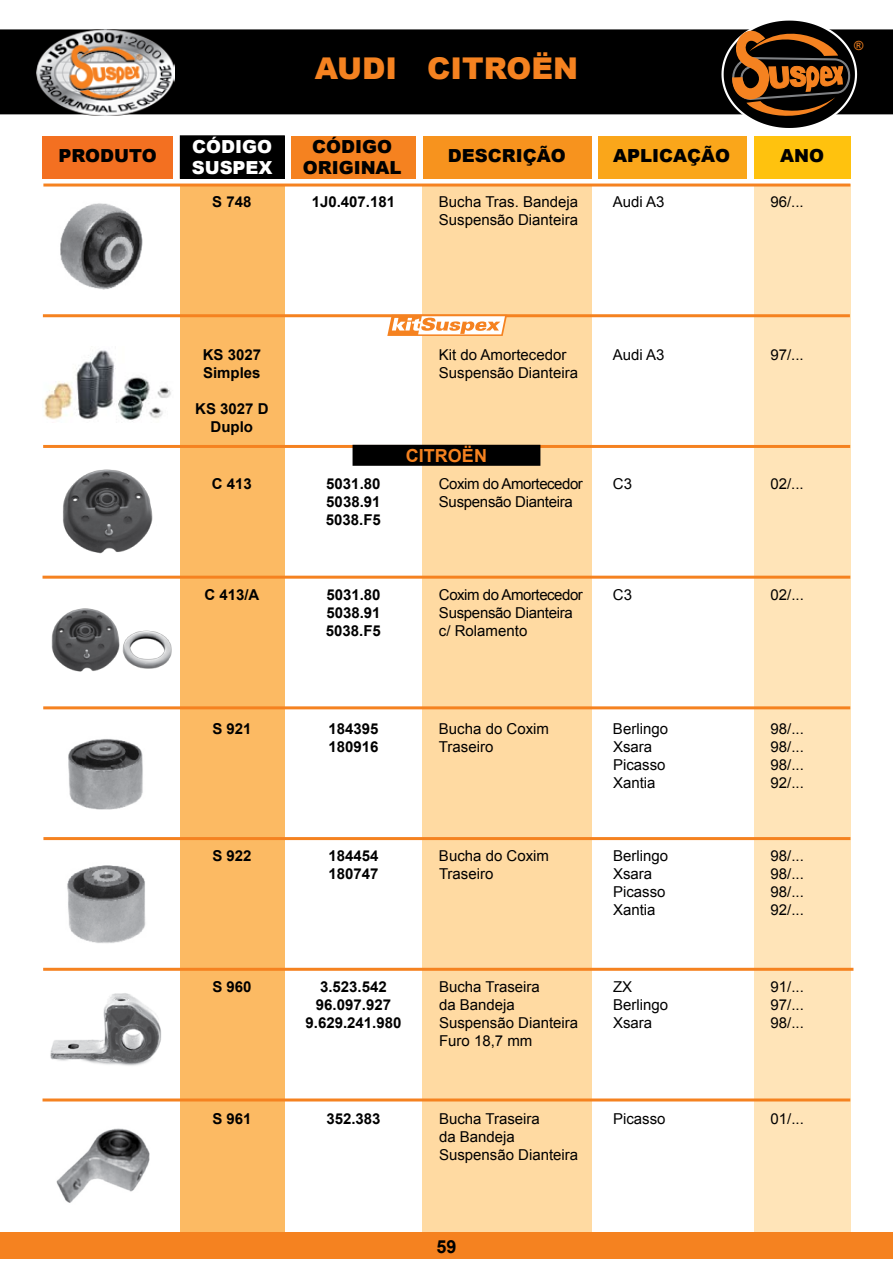
<style>
.page{position:relative;width:893px;height:1276px;background:#fff}
.page>*{position:absolute;margin:0;border:0;box-sizing:border-box;transform-origin:0 0}
.t1{font:900 30px "Arial";color:#f58220}
.t2{font:900 18px "Arial";color:#000}
.t3{font:900 18px "Arial";color:#fff}
.t4{font:700 18px "Arial";color:#f58220}
.t5{font:700 18px "Arial";color:#000}
.t6{font:15px/18px "Arial";color:#000}
.t7{font:700 15px/18px "Arial";color:#000;text-align:center}
.t8{font:15px "Arial";letter-spacing:-.03em;color:#000}
.t9{font:15px "Arial";letter-spacing:-.02em;color:#000}
.t10{font:12.6px "Arial";color:#f58220}
</style>
<div class="page">
<div style="left:422px;top:184px;width:170px;height:1048px;background:#ffdaa2"></div>
<div style="left:754px;top:184px;width:96px;height:1048px;background:#ffe4b8"></div>
<div style="left:180px;top:184px;width:105px;height:1048px;background:#fcba63"></div>
<div style="left:0;top:30px;width:893px;height:84px;background:#000"></div>
<svg style="left:721px;top:20px;width:136px;height:108px"></svg>
<img style="left:36px;top:30px;width:139px;height:85px">
<hr style="left:43px;top:183px;width:807px;height:3px;background:#f58220">
<hr style="left:43px;top:314px;width:807px;height:3px;background:#f58220">
<hr style="left:43px;top:445px;width:807px;height:3px;background:#f58220">
<hr style="left:43px;top:575px;width:807px;height:3px;background:#f58220">
<hr style="left:43px;top:706px;width:807px;height:3px;background:#f58220">
<hr style="left:43px;top:837px;width:807px;height:3px;background:#f58220">
<hr style="left:43px;top:967px;width:810px;height:3px;background:#f58220">
<hr style="left:43px;top:1098px;width:807px;height:3px;background:#f58220">
<div style="left:0;top:1232px;width:893px;height:27px;background:#f58220"></div>
<div style="left:43px;top:136px;width:130px;height:43px;background:#f37021"></div>
<div style="left:291px;top:136px;width:125px;height:43px;background:#f58220"></div>
<div style="left:180px;top:136px;width:104px;height:42px;background:#000"></div>
<div style="left:423px;top:136px;width:168px;height:43px;background:#f7931e"></div>
<div style="left:598px;top:136px;width:149px;height:43px;background:#faa61a"></div>
<div style="left:754px;top:136px;width:96px;height:43px;background:#ffc20e"></div>
<img style="left:60px;top:203px;width:83px;height:87px">
<img style="left:63px;top:469px;width:90px;height:85px">
<img style="left:51px;top:608px;width:121px;height:64px">
<img style="left:44px;top:350px;width:127px;height:70px">
<img style="left:68px;top:739px;width:75px;height:71px">
<img style="left:67px;top:865px;width:79px;height:78px">
<img style="left:50px;top:993px;width:111px;height:73px">
<img style="left:56px;top:1128px;width:94px;height:75px">
<svg style="left:387px;top:316px;width:120px;height:20px"></svg>
<div style="left:353px;top:445px;width:187px;height:21px;background:#000"></div>
<p class="t2" style="left:59px;top:146px;width:100px">PRODUTO</p>
<h1 class="t1" style="left:315px;top:52px;width:42px">AUDI</h1>
<h1 class="t1" style="left:427px;top:52px;width:153px">CITROËN</h1>
<p class="t3" style="left:192px;top:137px;width:81px">CÓDIGO</p>
<p class="t2" style="left:312px;top:137px;width:81px">CÓDIGO</p>
<p class="t3" style="left:192px;top:157px;width:82px">SUSPEX</p>
<p class="t2" style="left:303px;top:157px;width:100px">ORIGINAL</p>
<p class="t2" style="left:448px;top:146px;width:120px">DESCRIÇÃO</p>
<p class="t2" style="left:613px;top:146px;width:119px">APLICAÇÃO</p>
<p class="t2" style="left:780px;top:146px;width:45px">ANO</p>
<p class="t7" style="left:212px;top:193px;width:41px">S 748</p>
<p class="t7" style="left:312px;top:193px;width:85px">1J0.407.181</p>
<p class="t6" style="left:439px;top:193px;width:141px">Bucha Tras. Bandeja</p>
<p class="t6" style="left:613px;top:193px;width:53px">Audi A3</p>
<p class="t6" style="left:770px;top:193px;width:35px">96/...</p>
<p class="t6" style="left:439px;top:211px;width:141px">Suspensão Dianteira</p>
<p class="t10" style="left:854px;top:37px;width:11px">®</p>
<p class="t7" style="left:203px;top:346px;width:60px">KS 3027</p>
<p class="t6" style="left:439px;top:346px;width:129px">Kit do Amortecedor</p>
<p class="t6" style="left:613px;top:346px;width:53px">Audi A3</p>
<p class="t6" style="left:770px;top:346px;width:35px">97/...</p>
<p class="t7" style="left:203px;top:364px;width:59px">Simples</p>
<p class="t6" style="left:439px;top:364px;width:141px">Suspensão Dianteira</p>
<p class="t7" style="left:195px;top:400px;width:75px">KS 3027 D<br>Duplo</p>
<p class="t4" style="left:406px;top:443px;width:12px">citro</p>
<p class="t4" style="left:462px;top:443px;width:24px">ën</p>
<p class="t7" style="left:212px;top:475px;width:42px">C 413</p>
<p class="t7" style="left:326px;top:475px;width:56px">5031.80</p>
<p class="t8" style="left:439px;top:474px;width:145px">Coxim do Amortecedor</p>
<p class="t6" style="left:613px;top:475px;width:21px">C3</p>
<p class="t6" style="left:770px;top:475px;width:35px">02/...</p>
<p class="t7" style="left:326px;top:493px;width:56px">5038.91</p>
<p class="t9" style="left:439px;top:492px;width:135px">Suspensão Dianteira</p>
<p class="t7" style="left:326px;top:511px;width:57px">5038.F5</p>
<p class="t7" style="left:204px;top:586px;width:57px">C 413/A</p>
<p class="t7" style="left:326px;top:586px;width:56px">5031.80</p>
<p class="t8" style="left:439px;top:585px;width:145px">Coxim do Amortecedor</p>
<p class="t6" style="left:613px;top:586px;width:21px">C3</p>
<p class="t6" style="left:770px;top:586px;width:35px">02/...</p>
<p class="t7" style="left:326px;top:604px;width:56px">5038.91</p>
<p class="t9" style="left:439px;top:603px;width:135px">Suspensão Dianteira</p>
<p class="t7" style="left:326px;top:622px;width:57px">5038.F5</p>
<p class="t6" style="left:439px;top:622px;width:90px">c/ Rolamento</p>
<p class="t7" style="left:212px;top:720px;width:41px">S 921</p>
<p class="t7" style="left:328px;top:720px;width:52px">184395</p>
<p class="t6" style="left:439px;top:720px;width:112px">Bucha do Coxim</p>
<p class="t6" style="left:613px;top:720px;width:57px">Berlingo</p>
<p class="t6" style="left:770px;top:720px;width:35px">98/...</p>
<p class="t7" style="left:328px;top:738px;width:52px">180916</p>
<p class="t6" style="left:439px;top:738px;width:56px">Traseiro</p>
<p class="t6" style="left:613px;top:738px;width:41px">Xsara</p>
<p class="t6" style="left:770px;top:738px;width:35px">98/...</p>
<p class="t6" style="left:613px;top:756px;width:54px">Picasso</p>
<p class="t6" style="left:770px;top:756px;width:35px">98/...</p>
<p class="t6" style="left:613px;top:774px;width:44px">Xantia</p>
<p class="t6" style="left:770px;top:774px;width:35px">92/...</p>
<p class="t7" style="left:212px;top:847px;width:41px">S 922</p>
<p class="t7" style="left:328px;top:847px;width:52px">184454</p>
<p class="t6" style="left:439px;top:847px;width:112px">Bucha do Coxim</p>
<p class="t6" style="left:613px;top:847px;width:57px">Berlingo</p>
<p class="t6" style="left:770px;top:847px;width:35px">98/...</p>
<p class="t7" style="left:328px;top:865px;width:52px">180747</p>
<p class="t6" style="left:439px;top:865px;width:56px">Traseiro</p>
<p class="t6" style="left:613px;top:865px;width:41px">Xsara</p>
<p class="t6" style="left:770px;top:865px;width:35px">98/...</p>
<p class="t6" style="left:613px;top:883px;width:54px">Picasso</p>
<p class="t6" style="left:770px;top:883px;width:35px">98/...</p>
<p class="t6" style="left:613px;top:901px;width:44px">Xantia</p>
<p class="t6" style="left:770px;top:901px;width:35px">92/...</p>
<p class="t7" style="left:212px;top:978px;width:41px">S 960</p>
<p class="t7" style="left:320px;top:978px;width:68px">3.523.542</p>
<p class="t6" style="left:439px;top:978px;width:102px">Bucha Traseira</p>
<p class="t6" style="left:613px;top:978px;width:21px">ZX</p>
<p class="t6" style="left:770px;top:978px;width:35px">91/...</p>
<p class="t7" style="left:316px;top:996px;width:77px">96.097.927</p>
<p class="t6" style="left:439px;top:996px;width:77px">da Bandeja</p>
<p class="t6" style="left:613px;top:996px;width:57px">Berlingo</p>
<p class="t6" style="left:770px;top:996px;width:35px">97/...</p>
<p class="t7" style="left:306px;top:1014px;width:97px">9.629.241.980</p>
<p class="t6" style="left:439px;top:1014px;width:141px">Suspensão Dianteira</p>
<p class="t6" style="left:613px;top:1014px;width:41px">Xsara</p>
<p class="t6" style="left:770px;top:1014px;width:35px">98/...</p>
<p class="t6" style="left:439px;top:1032px;width:95px">Furo 18,7 mm</p>
<p class="t7" style="left:212px;top:1110px;width:41px">S 961</p>
<p class="t7" style="left:326px;top:1110px;width:56px">352.383</p>
<p class="t6" style="left:439px;top:1110px;width:102px">Bucha Traseira</p>
<p class="t6" style="left:613px;top:1110px;width:54px">Picasso</p>
<p class="t6" style="left:770px;top:1110px;width:35px">01/...</p>
<p class="t6" style="left:439px;top:1128px;width:141px">da Bandeja<br>Suspensão Dianteira</p>
<p class="t5" style="left:436px;top:1234px;width:22px">59</p>
</div>
